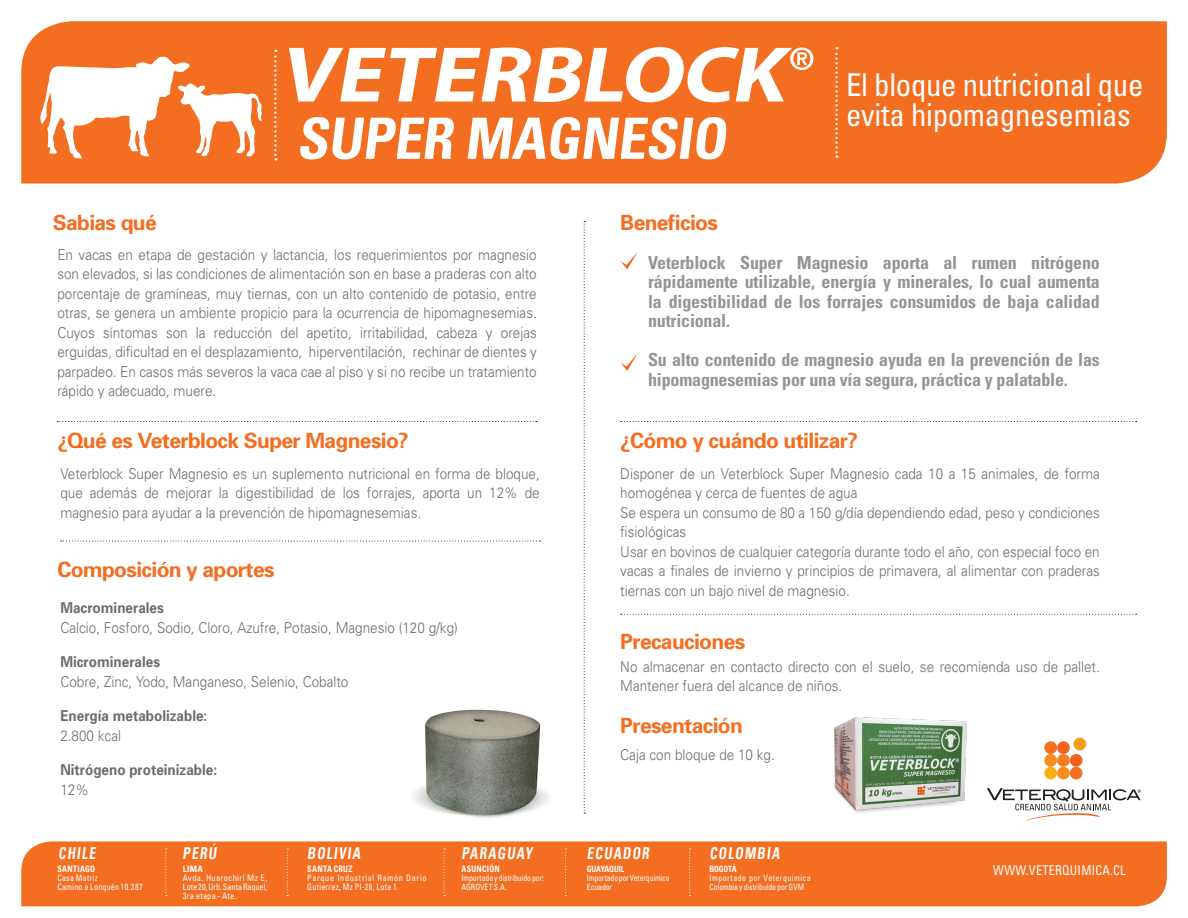
<style>
.page{position:relative;width:1188px;height:918px;background:#fff}
.page>*{position:absolute;margin:0;border:0;box-sizing:border-box;transform-origin:0 0}
.t1{font:700 condensed 57px "Univers";color:#fff}
.t2{font:condensed 31.5px/30px "Univers";letter-spacing:-.01em;color:#fff}
.t3{font:700 21px "Univers";letter-spacing:-.03em;color:#f36e21}
.t4{font:700 condensed 18px/19.5px "Univers";letter-spacing:-.01em;color:#939598;text-align:justify}
.t5{font:700 condensed 16.5px "Univers LT";color:#fff;scale:.82 1}
.t6{font:300 15px/19.5px "Univers";color:#6c6d70;text-align:justify;scale:.9 1}
.t7{font:700 15px "Univers";color:#6c6d70;scale:.9 1}
.t8{font:condensed 13.5px "Univers";letter-spacing:.025em;color:#fff;scale:.9 1}
.masa_ipevac{font:condensed 8.85px/8.9px "Univers";letter-spacing:.035em;color:#fff;text-align:justify;scale:.96 1}
.masa_ipevac-2{font:condensed 8.85px/8.9px "Univers";letter-spacing:.07em;color:#fff;scale:.93 1}
.masa_ipevac-3{font:condensed 8.85px "Univers";letter-spacing:.035em;color:#fff;scale:.9 1}
.masa_ipevac-4{font:700 condensed 8.85px "Univers";letter-spacing:.04em;color:#fff;scale:.9 1}
.masa_ipevac-5{font:700 condensed 8.85px "Univers";letter-spacing:.04em;color:#fff}
.masa_ipevac-6{font:condensed 8.7px/9px "Univers";letter-spacing:.025em;color:#fff;scale:.93 1}
.masa_ipevac-7{font:condensed 8.7px "Univers";letter-spacing:-.01em;color:#fff;scale:.9 1}
.masa_ipevac-8{font:condensed 8.7px/9px "Univers";letter-spacing:-.01em;color:#fff;scale:.89 1}
.masa_ipevac-9{font:700 condensed 8.7px "Univers";letter-spacing:-.01em;color:#fff;scale:.9 1}
</style>
<div class="page">
<div style="left:21px;top:21px;width:1146px;height:163px;background:#f36e21"></div>
<svg style="left:621px;top:421px;width:516px;height:1px"></svg>
<svg style="left:621px;top:614px;width:516px;height:1px"></svg>
<svg style="left:57px;top:421px;width:480px;height:1px"></svg>
<svg style="left:61px;top:541px;width:479px;height:1px"></svg>
<svg style="left:584px;top:221px;width:1px;height:593px"></svg>
<svg style="left:274px;top:50px;width:3px;height:110px"></svg>
<svg style="left:835px;top:47px;width:3px;height:111px"></svg>
<svg style="left:620px;top:252px;width:18px;height:17px"></svg>
<svg style="left:620px;top:353px;width:18px;height:18px"></svg>
<svg style="left:987px;top:788px;width:154px;height:33px"></svg>
<div style="left:1044px;top:767px;width:13px;height:12px;background:#faaf18;border-radius:50%"></div>
<div style="left:1057px;top:767px;width:13px;height:12px;background:#f68f1e;border-radius:50%"></div>
<div style="left:1070px;top:767px;width:13px;height:12px;background:#f37121;border-radius:50%"></div>
<div style="left:1044px;top:754px;width:13px;height:13px;background:#f68f1e;border-radius:50%"></div>
<div style="left:1057px;top:754px;width:13px;height:13px;background:#f47d21;border-radius:50%"></div>
<div style="left:1070px;top:754px;width:13px;height:13px;background:#f26221;border-radius:50%"></div>
<div style="left:1044px;top:741px;width:13px;height:13px;background:#f37121;border-radius:50%"></div>
<div style="left:1057px;top:741px;width:13px;height:13px;background:#f26221;border-radius:50%"></div>
<div style="left:1073px;top:738px;width:13px;height:12px;background:#f89c1c;border-radius:50%"></div>
<img style="left:833px;top:717px;width:134px;height:96px">
<img style="left:413px;top:709px;width:136px;height:109px">
<svg style="left:39px;top:57px;width:223px;height:101px"></svg>
<svg style="left:289px;top:47px;width:524px;height:55px"></svg>
<div style="left:21px;top:841px;width:1146px;height:65px;background:#f36e21"></div>
<svg style="left:165px;top:849px;width:2px;height:47px"></svg>
<svg style="left:287px;top:849px;width:1px;height:47px"></svg>
<svg style="left:444px;top:849px;width:1px;height:47px"></svg>
<svg style="left:565px;top:849px;width:2px;height:47px"></svg>
<svg style="left:689px;top:849px;width:2px;height:47px"></svg>
<p class="t3" style="left:53px;top:210px;width:106px">Sabias qué</p>
<p class="t1" style="left:297px;top:104px;width:440px">SUPER MAGNESIO</p>
<p class="t3" style="left:620px;top:210px;width:99px">Beneficios</p>
<p class="t2" style="left:846px;top:69px;width:299px">El bloque nutricional que evita hipomagnesemias</p>
<p class="t6" style="left:57px;top:245px;width:534px">En vacas en etapa de gestación y lactancia, los requerimientos por magnesio son elevados, si las condiciones de alimentación son en base a praderas con alto porcentaje de gramíneas, muy tiernas, con un alto contenido de potasio, entre otras, se genera un ambiente propicio para la ocurrencia de hipomagnesemias.<br>Cuyos síntomas son la reducción del apetito, irritabilidad, cabeza y orejas erguidas, dificultad en el desplazamiento, hiperventilación, rechinar de dientes y parpadeo. En casos más severos la vaca cae al piso y si no recibe un tratamiento rápido y adecuado, muere.</p>
<p class="t3" style="left:57px;top:428px;width:353px">¿Qué es Veterblock Super Magnesio?</p>
<p class="t4" style="left:648px;top:252px;width:453px">Veterblock Super Magnesio aporta al rumen nitrógeno rápidamente utilizable, energía y minerales, lo cual aumenta la digestibilidad de los forrajes consumidos de baja calidad nutricional.</p>
<p class="t4" style="left:648px;top:350px;width:453px">Su alto contenido de magnesio ayuda en la prevención de las hipomagnesemias por una vía segura, práctica y palatable.</p>
<p class="t3" style="left:620px;top:428px;width:239px">¿Cómo y cuándo utilizar?</p>
<p class="t6" style="left:60px;top:464px;width:534px">Veterblock Super Magnesio es un suplemento nutricional en forma de bloque, que además de mejorar la digestibilidad de los forrajes, aporta un 12% de magnesio para ayudar a la prevención de hipomagnesemias.</p>
<p class="t6" style="left:620px;top:464px;width:534px">Disponer de un Veterblock Super Magnesio cada 10 a 15 animales, de forma homogénea y cerca de fuentes de agua</p>
<p class="t6" style="left:620px;top:503px;width:534px">Se espera un consumo de 80 a 150 g/día dependiendo edad, peso y condiciones fisiológicas</p>
<p class="t6" style="left:620px;top:542px;width:534px">Usar en bovinos de cualquier categoría durante todo el año, con especial foco en vacas a finales de invierno y principios de primavera, al alimentar con praderas tiernas con un bajo nivel de magnesio.</p>
<p class="t3" style="left:57px;top:557px;width:219px">Composición y aportes</p>
<p class="t7" style="left:60px;top:599px;width:117px">Macrominerales</p>
<p class="t6" style="left:60px;top:618px;width:443px">Calcio, Fosforo, Sodio, Cloro, Azufre, Potasio, Magnesio (120 g/kg)</p>
<p class="t7" style="left:60px;top:653px;width:112px">Microminerales</p>
<p class="t6" style="left:60px;top:672px;width:322px">Cobre, Zinc, Yodo, Manganeso, Selenio, Cobalto</p>
<p class="t7" style="left:60px;top:707px;width:165px">Energía metabolizable:</p>
<p class="t6" style="left:60px;top:726px;width:69px">2.800 kcal</p>
<p class="t7" style="left:60px;top:761px;width:176px">Nitrógeno proteinizable:</p>
<p class="t6" style="left:60px;top:780px;width:33px">12%</p>
<p class="t3" style="left:620px;top:629px;width:126px">Precauciones</p>
<p class="t6" style="left:620px;top:657px;width:534px">No almacenar en contacto directo con el suelo, se recomienda uso de pallet.<br>Mantener fuera del alcance de niños.</p>
<p class="t3" style="left:620px;top:713px;width:124px">Presentación</p>
<p class="t6" style="left:620px;top:745px;width:173px">Caja con bloque de 10 kg.</p>
<p class="t5" style="left:58px;top:843px;width:50px">CHILE</p>
<p class="t5" style="left:183px;top:843px;width:46px">PERÚ</p>
<p class="t5" style="left:307px;top:843px;width:69px">BOLIVIA</p>
<p class="t5" style="left:461px;top:843px;width:91px">PARAGUAY</p>
<p class="t5" style="left:587px;top:843px;width:80px">ECUADOR</p>
<p class="t5" style="left:710px;top:843px;width:90px">COLOMBIA</p>
<p class="masa_ipevac-5" style="left:183px;top:863px;width:22px">LIMA</p>
<p class="masa_ipevac" style="left:183px;top:873px;width:90px">Avda. Huarochirí Mz E, Lote 20, Urb. Santa Raquel, 3ra etapa - Ate.</p>
<p class="masa_ipevac-4" style="left:461px;top:863px;width:44px">ASUNCIÓN</p>
<p class="masa_ipevac-7" style="left:461px;top:872px;width:93px">Importado y distribuido por:</p>
<p class="masa_ipevac-7" style="left:461px;top:881px;width:52px">AGROVET S.A.</p>
<p class="masa_ipevac-9" style="left:710px;top:863px;width:32px">BOGOTÁ</p>
<p class="masa_ipevac-6" style="left:710px;top:873px;width:110px">Importado por Veterquimica<br>Colombia y distribuido por GVM</p>
<p class="masa_ipevac-4" style="left:307px;top:863px;width:52px">SANTA CRUZ</p>
<p class="masa_ipevac-2" style="left:307px;top:873px;width:130px">Parque Industrial Ramón Dario<br>Gutierrez, Mz PI-28, Lote 1.</p>
<p class="masa_ipevac-4" style="left:57px;top:863px;width:44px">SANTIAGO</p>
<p class="masa_ipevac-3" style="left:57px;top:872px;width:47px">Casa Matriz</p>
<p class="masa_ipevac-3" style="left:57px;top:881px;width:96px">Camino a Lonquén 10.387</p>
<p class="masa_ipevac-9" style="left:587px;top:863px;width:43px">GUAYAQUIL</p>
<p class="masa_ipevac-8" style="left:587px;top:873px;width:94px">Importado por Veterquimica<br>Ecuador</p>
<p class="t8" style="left:993px;top:862px;width:149px">WWW.VETERQUIMICA.CL</p>
</div>
